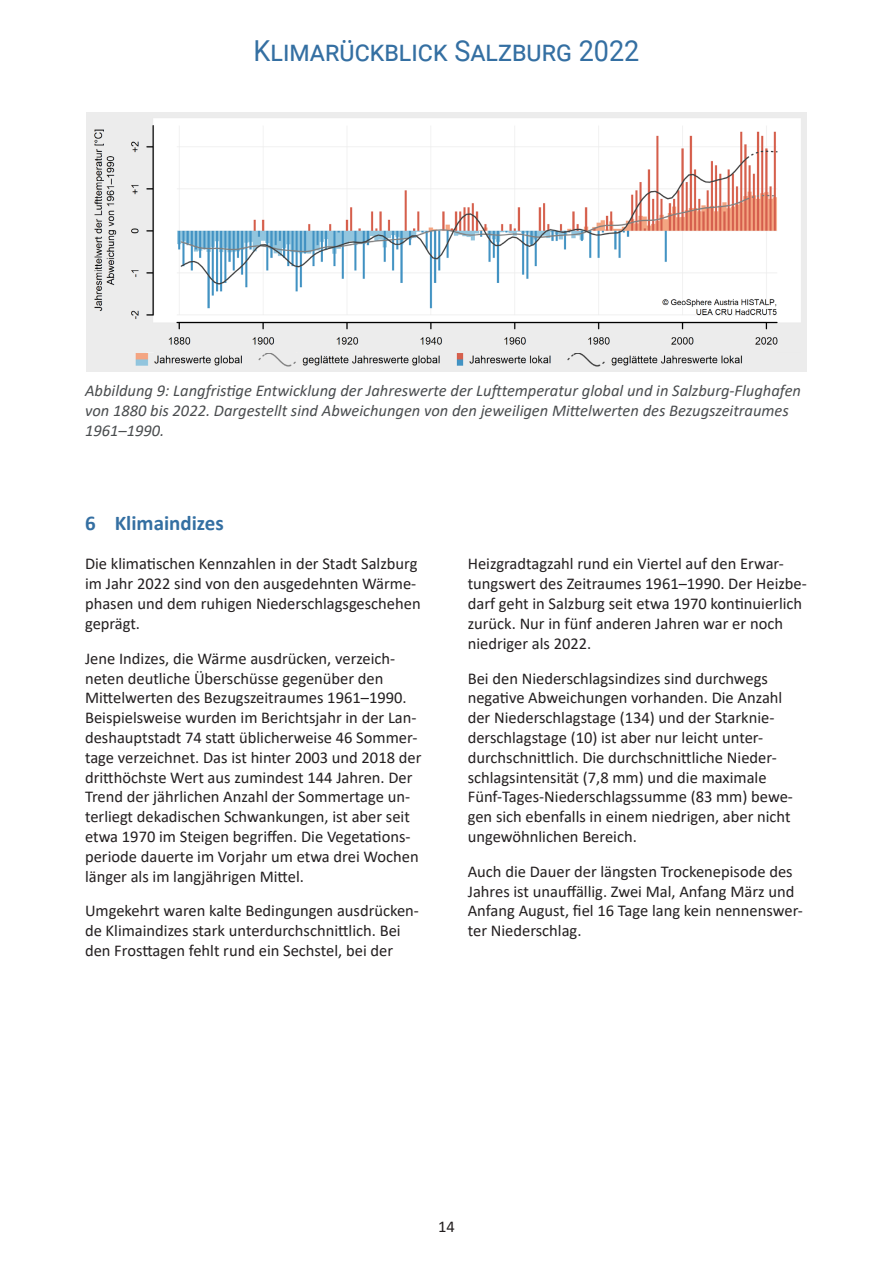
<style>
.page{position:relative;width:893px;height:1263px;background:#fff}
.page>*{position:absolute;margin:0;border:0;box-sizing:border-box;transform-origin:0 0}
.t1{font:28.95px "Roboto";color:#346fa2;scale:.93 1}
.t2{font:700 21px "Calibri";color:#346fa2}
.t3{font:16.5px/19.8px "Calibri";color:#231f20}
.t4{font:italic 16.5px/19.8px "Calibri";color:#4a4d4f}
</style>
<div class="page">
<img style="left:86px;top:113px;width:721px;height:259px">
<h1 class="t1" style="left:254px;top:30px;width:416px">Klimarückblick Salzburg 2022</h1>
<p class="t4" style="left:85px;top:380px;width:718px">Abbildung 9: Langfristige Entwicklung der Jahreswerte der Lufttemperatur global und in Salzburg-Flughafen von 1880 bis 2022. Dargestellt sind Abweichungen von den jeweiligen Mittelwerten des Bezugszeitraumes<br>1961–1990.</p>
<h1 class="t2" style="left:85px;top:508px;width:140px">6 Klimaindizes</h1>
<p class="t3" style="left:85px;top:554px;width:337px">Die klimatischen Kennzahlen in der Stadt Salzburg im Jahr 2022 sind von den ausgedehnten Wärme&shy;phasen und dem ruhigen Niederschlagsgeschehen geprägt.</p>
<p class="t3" style="left:85px;top:648px;width:338px">Jene Indizes, die Wärme ausdrücken, verzeich&shy;neten deutliche Überschüsse gegenüber den Mittelwerten des Bezugszeitraumes 1961–1990.<br>Beispielsweise wurden im Berichtsjahr in der Lan&shy;deshauptstadt 74 statt üblicherweise 46 Sommer&shy;tage verzeichnet. Das ist hinter 2003 und 2018 der dritthöchste Wert aus zumindest 144 Jahren. Der Trend der jährlichen Anzahl der Sommertage un&shy;terliegt dekadischen Schwankungen, ist aber seit etwa 1970 im Steigen begriffen. Die Vegetations&shy;periode dauerte im Vorjahr um etwa drei Wochen länger als im langjährigen Mittel.</p>
<p class="t3" style="left:85px;top:900px;width:335px">Umgekehrt waren kalte Bedingungen ausdrücken&shy;de Klimaindizes stark unterdurchschnittlich. Bei den Frosttagen fehlt rund ein Sechstel, bei der</p>
<p class="t3" style="left:468px;top:554px;width:341px">Heizgradtagzahl rund ein Viertel auf den Erwar&shy;tungswert des Zeitraumes 1961–1990. Der Heizbe&shy;darf geht in Salzburg seit etwa 1970 kontinuierlich zurück. Nur in fünf anderen Jahren war er noch niedriger als 2022.</p>
<p class="t3" style="left:468px;top:668px;width:327px">Bei den Niederschlagsindizes sind durchwegs negative Abweichungen vorhanden. Die Anzahl der Niederschlagstage (134) und der Starknie&shy;derschlagstage (10) ist aber nur leicht unter&shy;durchschnittlich. Die durchschnittliche Nieder&shy;schlagsintensität (7,8 mm) und die maximale Fünf-Tages-Niederschlagssumme (83 mm) bewe&shy;gen sich ebenfalls in einem niedrigen, aber nicht ungewöhnlichen Bereich.</p>
<p class="t3" style="left:468px;top:861px;width:337px">Auch die Dauer der längsten Trockenepisode des Jahres ist unauffällig. Zwei Mal, Anfang März und Anfang August, fiel 16 Tage lang kein nennenswer&shy;ter Niederschlag.</p>
<p class="t3" style="left:438px;top:1216px;width:18px">14</p>
</div>
